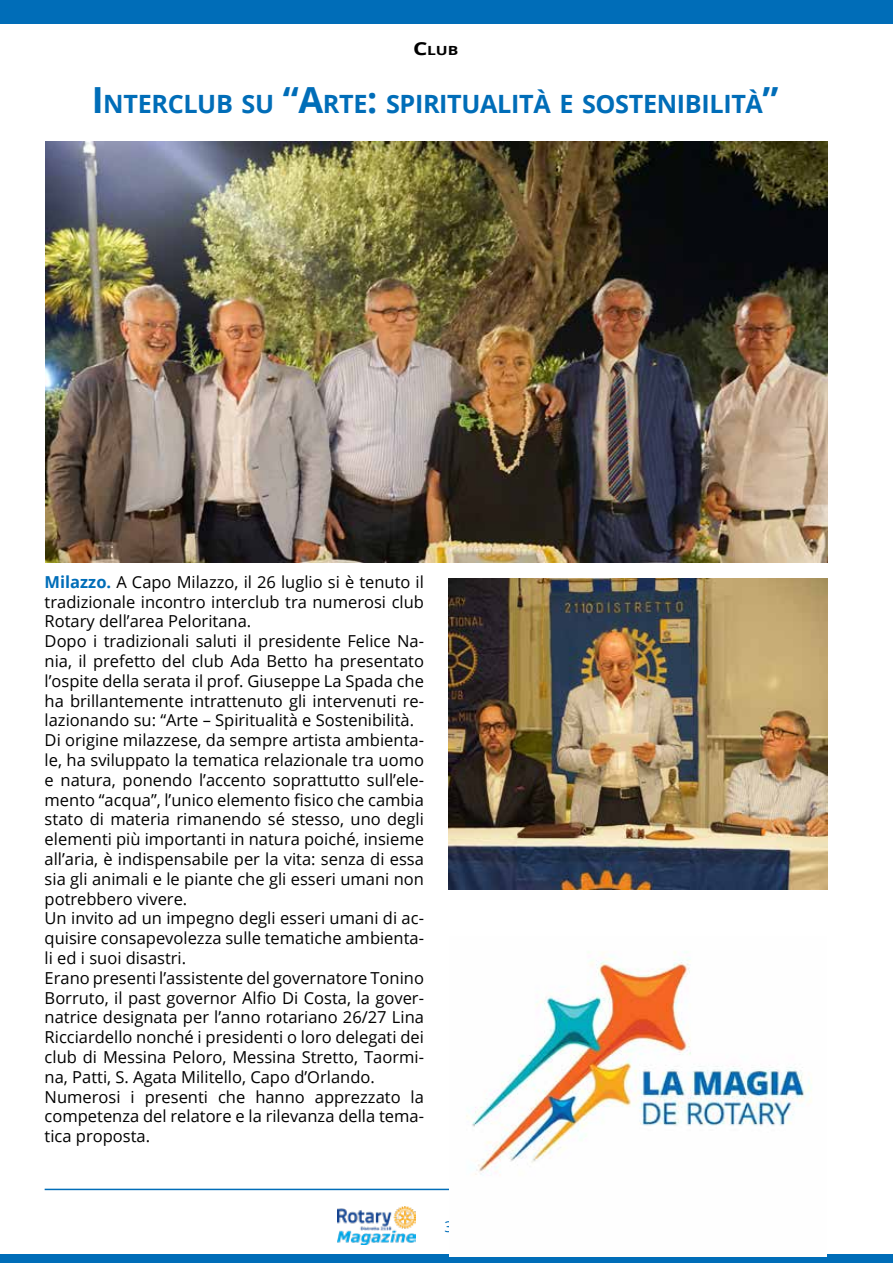
<style>
.page{position:relative;width:893px;height:1263px;background:#fff}
.page>*{position:absolute;margin:0;border:0;box-sizing:border-box;transform-origin:0 0}
.t1{font:700 25.2px "Open Sans";letter-spacing:-.015em;color:#006db8}
.t2{font:16.5px/19.8px "Open Sans";color:#000}
.t3{font:700 12.6px "Open Sans";color:#000;scale:1.25 1}
.s1{font-size:18px}
.s2{font-size:36px}
.s3{font-weight:700;color:#006db8}
</style>
<div class="page">
<img style="left:337px;top:1206px;width:79px;height:39px">
<hr style="left:45px;top:1189px;width:782px;height:1px;background:#006db8">
<div style="left:0;top:1254px;width:893px;height:9px;background:#006db8"></div>
<div style="left:0;top:0;width:893px;height:23px;background:#006db8"></div>
<img style="left:46px;top:142px;width:781px;height:420px">
<img style="left:448px;top:578px;width:380px;height:311px">
<img style="left:449px;top:951px;width:378px;height:306px">
<p class="t3" style="left:413px;top:42px;width:38px"><span class="s1">C</span>LUB</p>
<h1 class="t1" style="left:92px;top:86px;width:688px"><span class="s2">I</span> NTERCLUB SU <span class="s2">“A</span>RTE<span class="s2">:</span> SPIRITUALITÀ E SOSTENIBILITÀ<span class="s2">”</span></h1>
<p class="t2" style="left:45px;top:571px;width:381px"><span class="s3">Milazzo.</span> A Capo Milazzo, il 26 luglio si è tenuto il tradizionale incontro interclub tra numerosi club Rotary dell’area Peloritana.<br>Dopo i tradizionali saluti il presidente Felice Na&shy;nia, il prefetto del club Ada Betto ha presentato l’ospite della serata il prof. Giuseppe La Spada che ha brillantemente intrattenuto gli intervenuti re&shy;lazionando su: “Arte – Spiritualità e Sostenibilità.<br>Di origine milazzese, da sempre artista ambienta&shy;le, ha sviluppato la tematica relazionale tra uomo e natura, ponendo l’accento soprattutto sull’ele&shy;mento “acqua”, l’unico elemento fisico che cambia stato di materia rimanendo sé stesso, uno degli elementi più importanti in natura poiché, insieme all’aria, è indispensabile per la vita: senza di essa sia gli animali e le piante che gli esseri umani non potrebbero vivere.<br>Un invito ad un impegno degli esseri umani di ac&shy;quisire consapevolezza sulle tematiche ambienta&shy;li ed i suoi disastri.<br>Erano presenti l’assistente del governatore Tonino Borruto, il past governor Alfio Di Costa, la gover&shy;natrice designata per l’anno rotariano 26/27 Lina Ricciardello nonché i presidenti o loro delegati dei club di Messina Peloro, Messina Stretto, Taormi&shy;na, Patti, S. Agata Militello, Capo d’Orlando.<br>Numerosi i presenti che hanno apprezzato la competenza del relatore e la rilevanza della tema&shy;tica proposta.</p>
</div>
